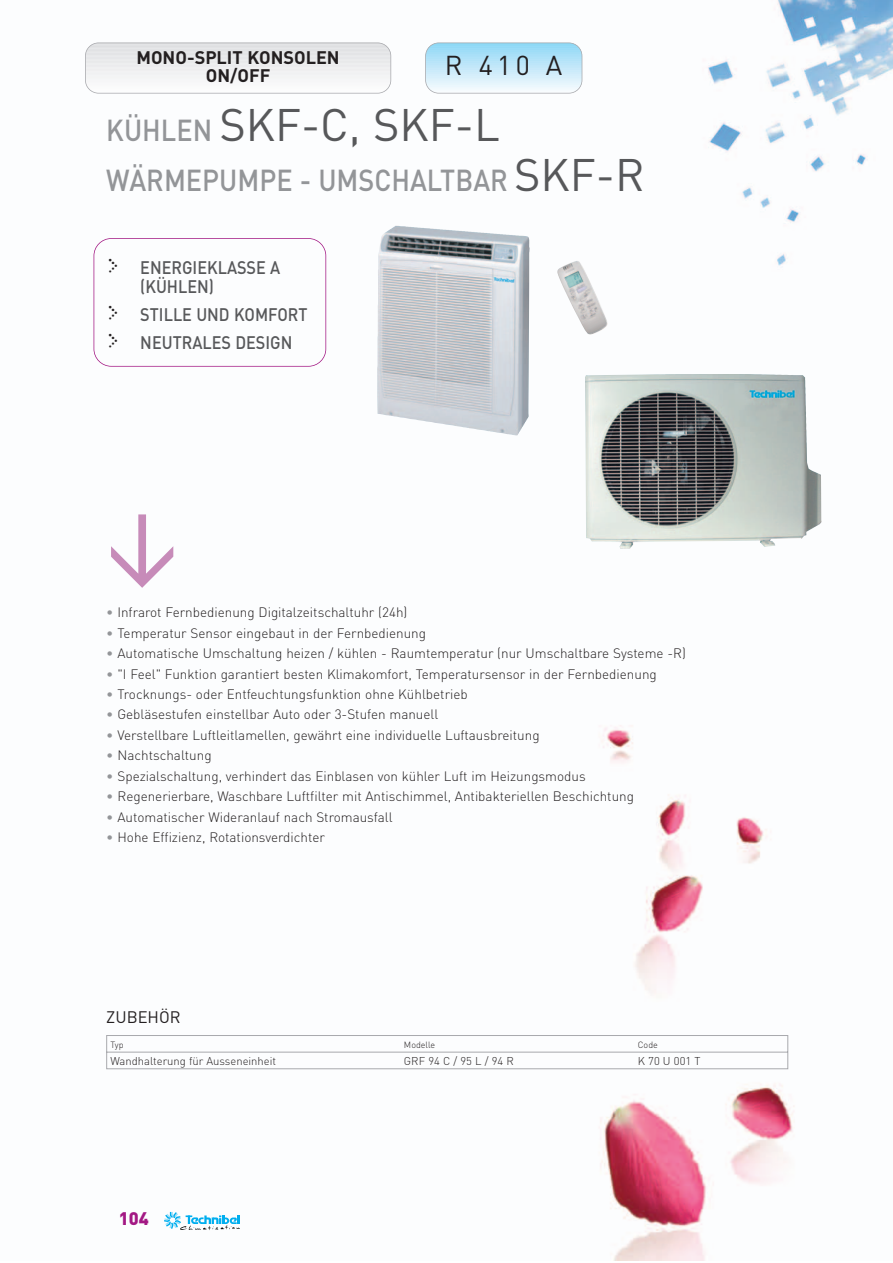
<style>
.page{position:relative;width:893px;height:1263px;background:#fff}
.page>*{position:absolute;margin:0;border:0;box-sizing:border-box;transform-origin:0 0}
.t1{font:500 79.5px "DIN";color:#c78bb9}
.t2{font:45px "DIN";color:#57585a}
.t3{font:500 30px "DIN";color:#939598;scale:.9 1}
.t4{font:27px "DIN";color:#231f20}
.t5{font:500 18px/19.5px "DIN";color:#57585a;scale:.9 1}
.t6{font:700 18px/18px "DIN";color:#231f20;text-align:center}
.t7{font:900 18px "DIN";color:#a31984}
.t8{font:16.5px "DIN Regular Alternate";color:#231f20}
.t9{font:300 13.5px "DIN";color:#231f20}
.t10{font:300 11.25px "DIN";color:#231f20}
.t11{font:300 9px "DIN";color:#231f20}
.s1{font-weight:500;font-size:30px;color:#939598}
.s2{font-weight:400;font-size:45px;color:#57585a}
.s3{font-family:"Atomic Clock Radio";font-weight:400;font-size:22.5px;color:#231f20}
.s4{color:#939598}
</style>
<div class="page">
<img style="left:93px;top:0;width:800px;height:1261px">
<svg style="left:91px;top:43px;width:300px;height:2px"></svg>
<hr style="left:85px;top:45px;width:306px;height:3px;background:#dedfe1">
<hr style="left:85px;top:48px;width:306px;height:3px;background:#e0e1e3">
<hr style="left:85px;top:50px;width:306px;height:4px;background:#e1e2e4">
<hr style="left:85px;top:54px;width:306px;height:4px;background:#e4e5e7">
<hr style="left:85px;top:58px;width:306px;height:4px;background:#e7e8e9">
<hr style="left:85px;top:62px;width:306px;height:4px;background:#eaebec">
<hr style="left:85px;top:66px;width:306px;height:4px;background:#ededee">
<hr style="left:85px;top:70px;width:306px;height:4px;background:#f0f0f1">
<hr style="left:85px;top:74px;width:306px;height:4px;background:#f2f3f4">
<hr style="left:85px;top:77px;width:306px;height:3px;background:#f4f5f5">
<hr style="left:85px;top:80px;width:306px;height:3px;background:#f6f6f7">
<hr style="left:85px;top:83px;width:306px;height:3px;background:#f8f8f9">
<hr style="left:85px;top:85px;width:306px;height:4px;background:#fafafa">
<hr style="left:85px;top:89px;width:306px;height:4px;background:#fdfdfd">
<div style="left:85px;top:43px;width:306px;height:51px;border:2px solid #a8a9ad;border-radius:14px"></div>
<hr style="left:426px;top:43px;width:156px;height:1px;background:#70d0f6">
<hr style="left:426px;top:44px;width:156px;height:1px;background:#74d1f6">
<hr style="left:426px;top:45px;width:156px;height:1px;background:#76d2f6">
<hr style="left:426px;top:46px;width:156px;height:1px;background:#7ad3f6">
<hr style="left:426px;top:47px;width:156px;height:1px;background:#7dd3f6">
<hr style="left:426px;top:48px;width:156px;height:1px;background:#80d4f7">
<hr style="left:426px;top:49px;width:156px;height:1px;background:#83d5f7">
<hr style="left:426px;top:50px;width:156px;height:1px;background:#86d6f7">
<hr style="left:426px;top:51px;width:156px;height:1px;background:#8ad7f7">
<hr style="left:426px;top:52px;width:156px;height:1px;background:#8dd7f7">
<hr style="left:426px;top:53px;width:156px;height:1px;background:#91d8f7">
<hr style="left:426px;top:54px;width:156px;height:1px;background:#93d9f7">
<hr style="left:426px;top:55px;width:156px;height:1px;background:#97daf8">
<hr style="left:426px;top:56px;width:156px;height:1px;background:#99dbf8">
<hr style="left:426px;top:57px;width:156px;height:1px;background:#9cdcf8">
<hr style="left:426px;top:58px;width:156px;height:1px;background:#9fddf8">
<hr style="left:426px;top:59px;width:156px;height:1px;background:#a1ddf8">
<hr style="left:426px;top:60px;width:156px;height:1px;background:#a4def8">
<hr style="left:426px;top:61px;width:156px;height:1px;background:#a7dff9">
<hr style="left:426px;top:62px;width:156px;height:1px;background:#aae0f9">
<hr style="left:426px;top:63px;width:156px;height:1px;background:#ace1f9">
<hr style="left:426px;top:64px;width:156px;height:1px;background:#b0e2f9">
<hr style="left:426px;top:65px;width:156px;height:1px;background:#b2e2f9">
<hr style="left:426px;top:66px;width:156px;height:1px;background:#b5e3f9">
<hr style="left:426px;top:67px;width:156px;height:1px;background:#b7e4f9">
<hr style="left:426px;top:68px;width:156px;height:1px;background:#bbe5fa">
<hr style="left:426px;top:69px;width:156px;height:1px;background:#bde6fa">
<hr style="left:426px;top:70px;width:156px;height:1px;background:#bfe7fa">
<hr style="left:426px;top:71px;width:156px;height:1px;background:#c2e8fa">
<hr style="left:426px;top:72px;width:156px;height:1px;background:#c4e9fa">
<hr style="left:426px;top:73px;width:156px;height:1px;background:#c7eafa">
<hr style="left:426px;top:74px;width:156px;height:1px;background:#caebfb">
<hr style="left:426px;top:75px;width:156px;height:1px;background:#cdecfb">
<hr style="left:426px;top:76px;width:156px;height:1px;background:#cfedfb">
<hr style="left:426px;top:77px;width:156px;height:1px;background:#d2eefb">
<hr style="left:426px;top:78px;width:156px;height:1px;background:#d4effb">
<hr style="left:426px;top:79px;width:156px;height:1px;background:#d7f0fb">
<hr style="left:426px;top:80px;width:156px;height:1px;background:#d9f1fb">
<hr style="left:426px;top:81px;width:156px;height:1px;background:#dcf2fc">
<hr style="left:426px;top:82px;width:156px;height:1px;background:#dff3fc">
<hr style="left:426px;top:83px;width:156px;height:1px;background:#e1f4fc">
<hr style="left:426px;top:84px;width:156px;height:1px;background:#e5f5fc">
<hr style="left:426px;top:85px;width:156px;height:1px;background:#e7f6fd">
<hr style="left:426px;top:86px;width:156px;height:1px;background:#eaf7fd">
<hr style="left:426px;top:87px;width:156px;height:1px;background:#edf8fd">
<hr style="left:426px;top:88px;width:156px;height:1px;background:#f0f9fd">
<hr style="left:426px;top:89px;width:156px;height:1px;background:#f2fafd">
<hr style="left:426px;top:90px;width:156px;height:1px;background:#f6fbfe">
<hr style="left:426px;top:91px;width:156px;height:1px;background:#f8fcfe">
<hr style="left:426px;top:92px;width:156px;height:1px;background:#fafdfe">
<hr style="left:426px;top:93px;width:156px;height:1px;background:#fcfefe">
<div style="left:425px;top:43px;width:157px;height:51px;border:2px solid #a8a9ad;border-radius:14px"></div>
<svg style="left:164px;top:1212px;width:76px;height:18px"></svg>
<img style="left:557px;top:261px;width:51px;height:81px">
<img style="left:585px;top:374px;width:236px;height:175px">
<img style="left:377px;top:226px;width:141px;height:210px">
<div style="left:94px;top:238px;width:232px;height:129px;border:2px solid #a31984;border-radius:18px"></div>
<svg style="left:106px;top:1035px;width:683px;height:34px"></svg>
<h3 class="t6" style="left:136px;top:51px;width:205px">MONO-SPLIT KONSOLEN<br>ON/OFF</h3>
<h3 class="t4" style="left:445px;top:56px;width:119px">R 410 A</h3>
<h2 class="t2" style="left:106px;top:109px;width:395px"><span class="s1">KÜHLEN</span> SKF-C, SKF-L</h2>
<h3 class="t3" style="left:106px;top:169px;width:600px">WÄRMEPUMPE - UMSCHALTBAR <span class="s2">SKF-R</span></h3>
<h3 class="t5" style="left:140px;top:259px;width:157px;text-indent:-34px"><span class="s3">&gt;</span> ENERGIEKLASSE A (KÜHLEN)</h3>
<h3 class="t5" style="left:106px;top:302px;width:225px;line-height:28px"><span class="s3">&gt;</span> STILLE UND KOMFORT <span class="s3">&gt;</span> NEUTRALES DESIGN</h3>
<h1 class="t1" style="left:177px;top:510px;width:83px;rotate:90deg">&gt;</h1>
<p class="t9" style="left:106px;top:607px;width:303px"><span class="s4">•</span> Infrarot Fernbedienung Digitalzeitschaltuhr (24h)</p>
<p class="t9" style="left:106px;top:628px;width:321px"><span class="s4">•</span> Temperatur Sensor eingebaut in der Fernbedienung</p>
<p class="t9" style="left:106px;top:648px;width:581px"><span class="s4">•</span> Automatische Umschaltung heizen / kühlen - Raumtemperatur (nur Umschaltbare Systeme -R)</p>
<p class="t9" style="left:106px;top:669px;width:552px"><span class="s4">•</span> "I Feel" Funktion garantiert besten Klimakomfort, Temperatursensor in der Fernbedienung</p>
<p class="t9" style="left:106px;top:689px;width:363px"><span class="s4">•</span> Trocknungs- oder Entfeuchtungsfunktion ohne Kühlbetrieb</p>
<p class="t9" style="left:106px;top:710px;width:333px"><span class="s4">•</span> Gebläsestufen einstellbar Auto oder 3-Stufen manuell</p>
<p class="t9" style="left:106px;top:730px;width:435px"><span class="s4">•</span> Verstellbare Luftleitlamellen, gewährt eine individuelle Luftausbreitung</p>
<p class="t9" style="left:106px;top:751px;width:107px"><span class="s4">•</span> Nachtschaltung</p>
<p class="t9" style="left:106px;top:771px;width:481px"><span class="s4">•</span> Spezialschaltung, verhindert das Einblasen von kühler Luft im Heizungsmodus</p>
<p class="t9" style="left:106px;top:791px;width:529px"><span class="s4">•</span> Regenerierbare, Waschbare Luftfilter mit Antischimmel, Antibakteriellen Beschichtung</p>
<p class="t9" style="left:106px;top:812px;width:288px"><span class="s4">•</span> Automatischer Wideranlauf nach Stromausfall</p>
<p class="t9" style="left:106px;top:832px;width:220px"><span class="s4">•</span> Hohe Effizienz, Rotationsverdichter</p>
<p class="t8" style="left:106px;top:1011px;width:76px">ZUBEHÖR</p>
<p class="t11" style="left:111px;top:1041px;width:15px">Typ</p>
<p class="t11" style="left:404px;top:1041px;width:33px">Modelle</p>
<p class="t11" style="left:638px;top:1041px;width:22px">Code</p>
<p class="t10" style="left:111px;top:1057px;width:167px">Wandhalterung für Ausseneinheit</p>
<p class="t10" style="left:404px;top:1057px;width:111px">GRF 94 C / 95 L / 94 R</p>
<p class="t10" style="left:638px;top:1057px;width:64px">K 70 U 001 T</p>
<h3 class="t7" style="left:119px;top:1212px;width:32px">104</h3>
</div>
